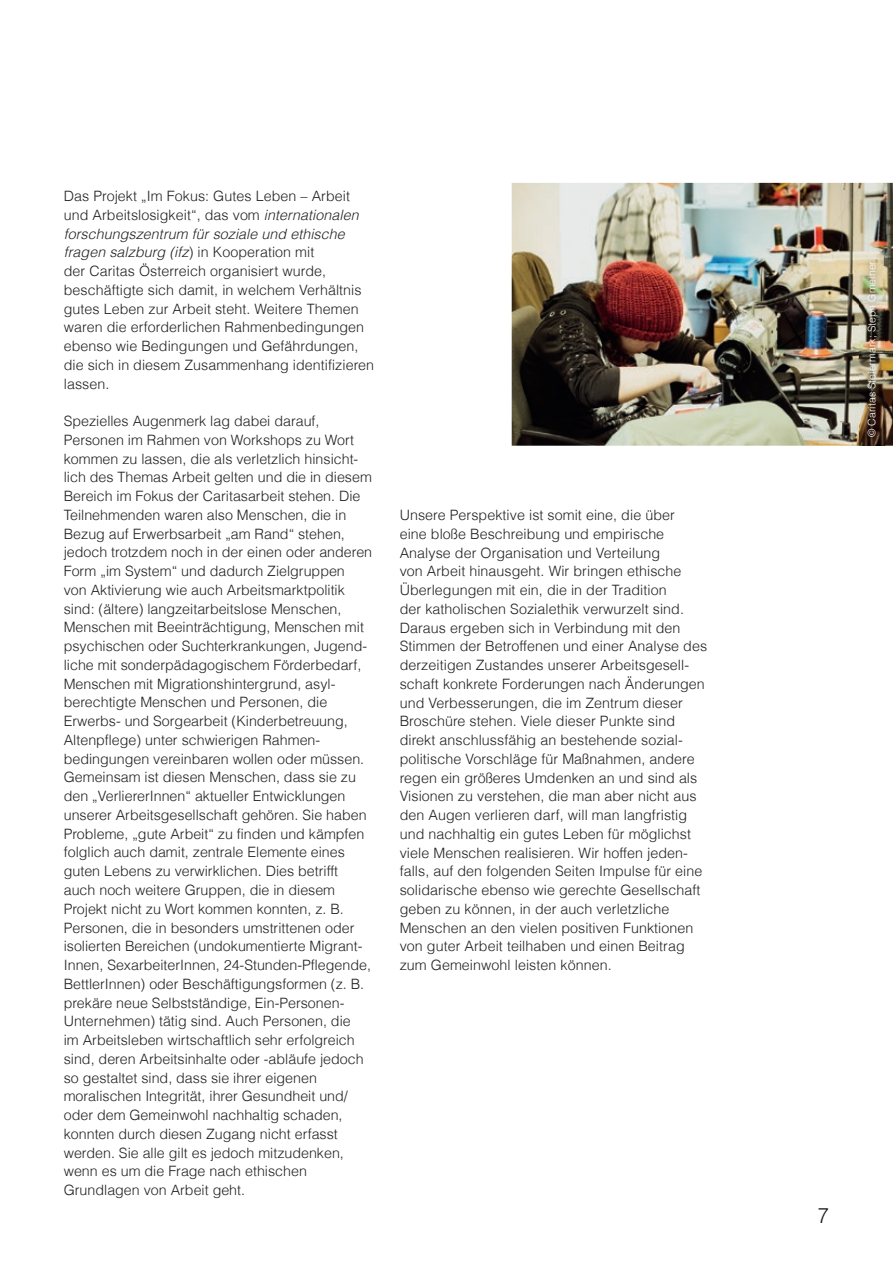
<style>
.page{position:relative;width:893px;height:1263px;background:#fff}
.page>*{position:absolute;margin:0;border:0;box-sizing:border-box;transform-origin:0 0}
.t1{font:300 21px "Helvetica LT Com";color:#231f20}
.t2{font:300 14.25px/18.8px "Helvetica LT Com";color:#231f20}
.t3{font:300 10.5px "Helvetica LT Com";letter-spacing:.005em;color:#fff}
.s1{font-style:italic}
</style>
<div class="page">
<img style="left:512px;top:183px;width:381px;height:263px">
<img style="left:860px;top:254px;width:24px;height:191px">
<p class="t2" style="left:64px;top:186px;width:312px">Das Projekt „Im Fokus: Gutes Leben – Arbeit und Arbeitslosigkeit“, das vom <span class="s1">inter nationalen forschungszentrum für soziale und ethische fragen salzburg (ifz</span>) in Kooperation mit<br>der Caritas Österreich organisiert wurde, beschäftigte sich damit, in welchem Verhältnis gutes Leben zur Arbeit steht. Weitere Themen waren die erforderlichen Rahmenbedingungen ebenso wie Bedingungen und Gefährdungen, die sich in diesem Zusammenhang identi fizieren lassen.</p>
<p class="t2" style="left:64px;top:411px;width:310px">Spezielles Augenmerk lag dabei darauf, Personen im Rahmen von Workshops zu Wort kommen zu lassen, die als verletzlich hinsicht&shy;lich des Themas Arbeit gelten und die in diesem Bereich im Fokus der Caritasarbeit stehen. Die Teilnehmenden waren also Menschen, die in Bezug auf Erwerbsarbeit „am Rand“ stehen, jedoch trotzdem noch in der einen oder anderen Form „im System“ und dadurch Ziel gruppen<br>von Akti vierung wie auch Arbeits marktpolitik sind: (ältere) langzeitarbeitslose Menschen, Menschen mit Beeinträchtigung, Menschen mit psychischen oder Suchterkrankungen, Jugend&shy;liche mit sonder pädagogischem Förderbedarf, Menschen mit Migrationshintergrund, asyl&shy;berechtigte Menschen und Personen, die Erwerbs- und Sorgearbeit (Kinder betreuung, Altenpflege) unter schwierigen Rahmen&shy;bedingungen vereinbaren wollen oder müssen.<br>Gemeinsam ist diesen Menschen, dass sie zu den „Verlierer Innen“ aktueller Entwick lungen unserer Arbeitsgesellschaft gehören. Sie haben Probleme, „gute Arbeit“ zu finden und kämpfen folglich auch damit, zentrale Elemente eines guten Lebens zu verwirklichen. Dies betrifft auch noch weitere Gruppen, die in diesem Projekt nicht zu Wort kommen konnten, z. B.<br>Personen, die in besonders umstrittenen oder isolierten Bereichen (undokumentierte Migrant-Innen, Sex arbeiterInnen, 24-Stunden-Pflegende, Bettler Innen) oder Beschäftigungs formen (z. B. prekäre neue Selbstständige, Ein-Personen-Unter nehmen) tätig sind. Auch Personen, die<br>im Arbeitsleben wirtschaftlich sehr erfolgreich sind, deren Arbeitsinhalte oder -abläufe jedoch so gestaltet sind, dass sie ihrer eigenen<br>mora lischen Integrität, ihrer Gesundheit und/ oder dem Gemeinwohl nach haltig schaden, konnten durch diesen Zugang nicht erfasst werden. Sie alle gilt es jedoch mitzudenken, wenn es um die Frage nach ethischen Grundlagen von Arbeit geht.</p>
<p class="t2" style="left:400px;top:505px;width:309px">Unsere Perspektive ist somit eine, die über<br>eine bloße Beschreibung und empirische Analyse der Organisation und Verteilung<br>von Arbeit hinausgeht. Wir bringen ethische Überlegungen mit ein, die in der Tradition<br>der katholischen Sozial ethik verwurzelt sind.<br>Daraus ergeben sich in Verbindung mit den Stimmen der Betroffenen und einer Analyse des der zeitigen Zustandes unserer Arbeitsgesell&shy;schaft konkrete Forderungen nach Änderungen und Verbesserungen, die im Zentrum dieser Broschüre stehen. Viele dieser Punkte sind direkt anschlussfähig an bestehende sozial&shy;politische Vorschläge für Maßnahmen, andere regen ein größeres Umdenken an und sind als Visionen zu verstehen, die man aber nicht aus den Augen verlieren darf, will man langfristig und nach haltig ein gutes Leben für möglichst viele Menschen realisieren. Wir hoffen jeden&shy;falls, auf den folgenden Seiten Impulse für eine solidarische ebenso wie gerechte Gesellschaft geben zu können, in der auch verletzliche Menschen an den vielen positiven Funktionen von guter Arbeit teilhaben und einen Beitrag zum Gemeinwohl leisten können.</p>
<p class="t3" style="left:865px;top:437px;width:178px;rotate:-90deg">© Caritas Steiermark; Steph Gmeiner</p>
<h1 class="t1" style="left:817px;top:1202px;width:13px">7</h1>
</div>
